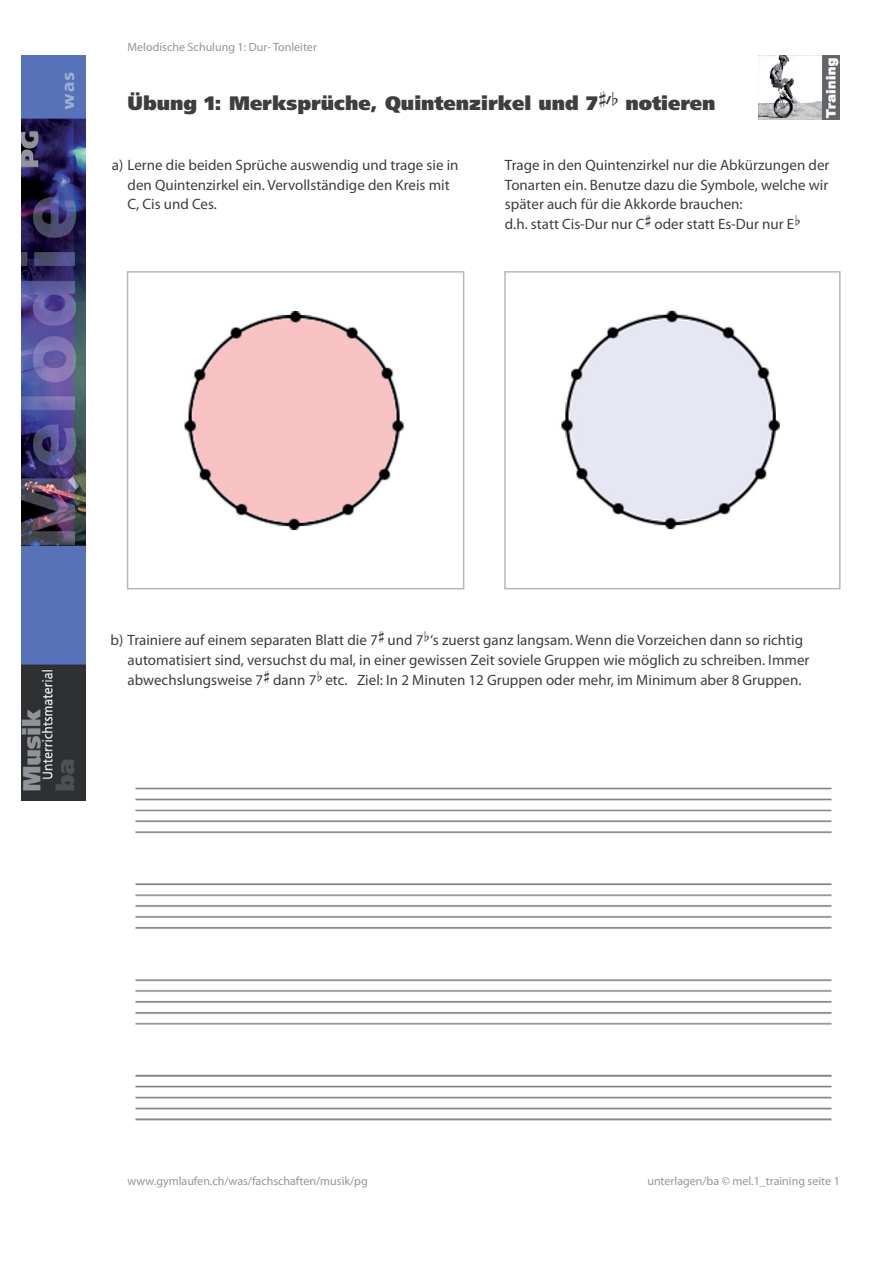
<style>
.page{position:relative;width:893px;height:1263px;background:#fff}
.page>*{position:absolute;margin:0;border:0;box-sizing:border-box;transform-origin:0 0}
.t1{font:900 19.5px "Frutiger";color:#3e3e3f}
.t2{font:15px/19.8px "Myriad Pro";color:#3e3e3f}
.t3{font:12px "Myriad Pro";color:#939598}
.s1{font-family:"Opus Chords";font-weight:400}
.s2{font-family:"Opus Chords"}
</style>
<div class="page">
<img style="left:21px;top:55px;width:64px;height:745px">
<img style="left:758px;top:55px;width:82px;height:64px">
<img style="left:561px;top:310px;width:219px;height:220px">
<div style="left:504px;top:271px;width:337px;height:318px;border:2px solid #b6b7bb"></div>
<img style="left:184px;top:310px;width:220px;height:221px">
<div style="left:127px;top:271px;width:337px;height:318px;border:2px solid #b6b7bb"></div>
<p class="t3" style="left:128px;top:40px;width:191px">Melodische Schulung 1: Dur- Tonleiter</p>
<h1 class="t1" style="left:128px;top:92px;width:589px">Übung 1: Merksprüche, Quintenzirkel und 7<span class="s1">#</span><sup>/</sup><span class="s1">b</span> notieren</h1>
<p class="t2" style="left:128px;top:155px;width:332px;text-indent:-16px">a) Lerne die beiden Sprüche auswendig und trage sie in den Quintenzirkel ein. Vervollständige den Kreis mit<br>C, Cis und Ces.</p>
<p class="t2" style="left:505px;top:155px;width:326px">Trage in den Quintenzirkel nur die Abkürzungen der Tonarten ein. Benutze dazu die Symbole, welche wir später auch für die Akkorde brauchen:<br>d.h. statt Cis-Dur nur C<span class="s2">#</span> oder statt Es-Dur nur E<span class="s2">b</span></p>
<p class="t2" style="left:128px;top:630px;width:683px;text-indent:-17px">b) Trainiere auf einem separaten Blatt die 7<span class="s2">#</span> und 7<span class="s2">b</span>‘s zuerst ganz langsam. Wenn die Vorzeichen dann so richtig automatisiert sind, versuchst du mal, in einer gewissen Zeit soviele Gruppen wie möglich zu schreiben. Immer abwechslungsweise 7<span class="s2">#</span> dann 7<span class="s2">b</span> etc. Ziel: In 2 Minuten 12 Gruppen oder mehr, im Minimum aber 8 Gruppen.</p>
<p class="t3" style="left:128px;top:1174px;width:242px">www.gymlaufen.ch/was/fachschaften/musik/pg</p>
<p class="t3" style="left:647px;top:1174px;width:185px">unterlagen/ba © mel.1_training seite</p>
</div>
